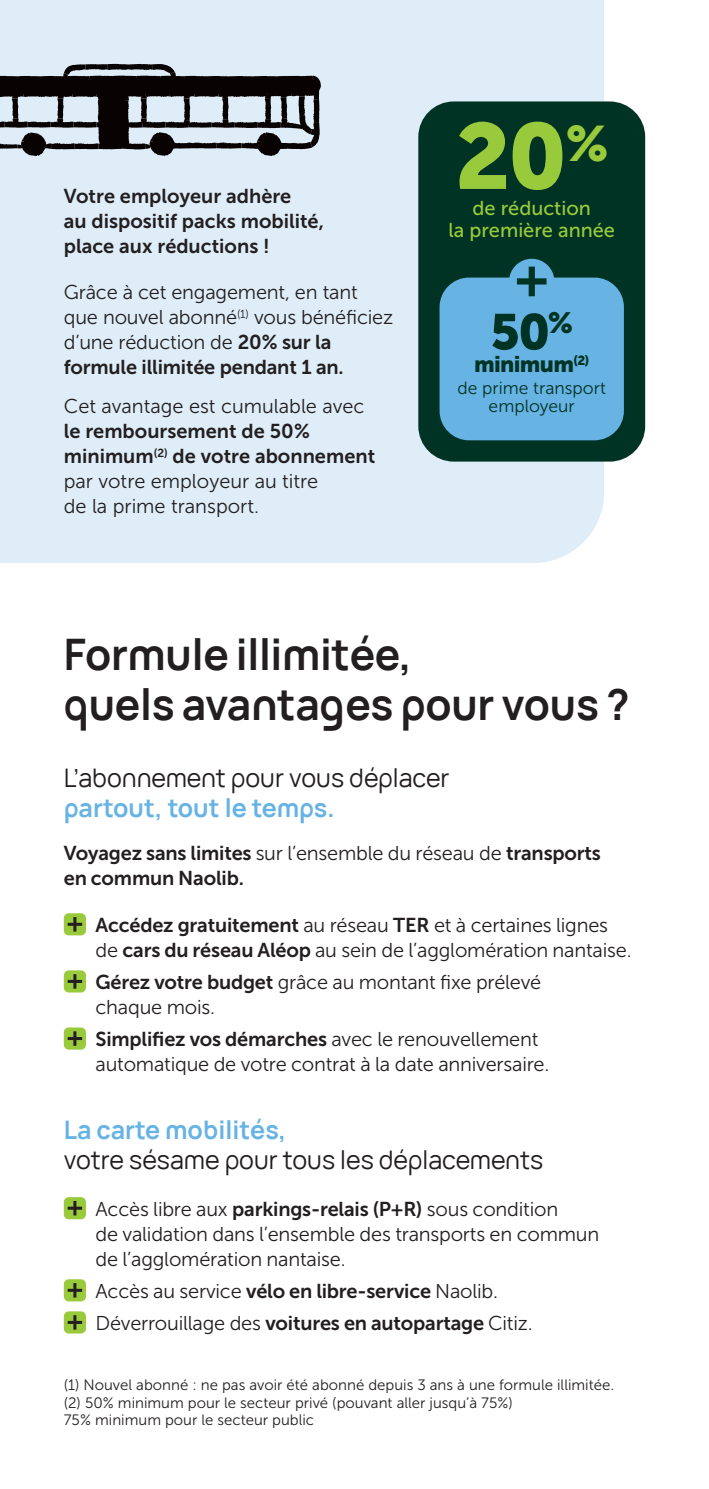
<style>
.page{position:relative;width:709px;height:1489px;background:#fff}
.page>*{position:absolute;margin:0;border:0;box-sizing:border-box;transform-origin:0 0}
.t1{font:92.5px "Museo Sans 900";color:#99ca3b}
.t2{font:50px "Museo Sans 900";color:#003324}
.t3{font:700 42.5px/50px "Naotypo";letter-spacing:-.01em;color:#231f20}
.t4{font:25px "Naotypo";color:#231f20}
.t5{font:700 25px "Naotypo";color:#67b3e3}
.t6{font:22.5px "Museo Sans 900";letter-spacing:-.03em;color:#003324}
.t7{font:20px/25px "Museo Sans 300";letter-spacing:-.01em;color:#231f20}
.t8{font:20px/25px "Museo Sans 700";color:#231f20}
.t9{font:20px/22.5px "Museo Sans 500";color:#99ca3b;text-align:center}
.t10{font:17.5px/17.5px "Museo Sans 300";color:#003324;text-align:center}
.t11{font:15px/17.5px "Museo Sans 300";color:#231f20}
.s1{font-family:"Museo Sans 700"}
.s2{font-family:"Museo Sans 300"}
</style>
<div class="page">
<div style="left:0;top:0;width:604px;height:563px;background:#dfedf8"></div>
<svg style="left:64px;top:1196px;width:22px;height:23px"></svg>
<svg style="left:68px;top:1200px;width:14px;height:15px"></svg>
<div style="left:64px;top:1279px;width:22px;height:22px;background:#99ca3b;border-radius:5px"></div>
<svg style="left:68px;top:1283px;width:14px;height:14px"></svg>
<div style="left:64px;top:1311px;width:22px;height:22px;background:#99ca3b;border-radius:5px"></div>
<svg style="left:68px;top:1315px;width:14px;height:14px"></svg>
<div style="left:418px;top:101px;width:227px;height:360px;background:#003324;border-radius:35px"></div>
<div style="left:439px;top:277px;width:185px;height:163px;background:#67b3e3;border-radius:29px"></div>
<div style="left:509px;top:259px;width:45px;height:45px;background:#67b3e3;border-radius:50%"></div>
<svg style="left:517px;top:266px;width:29px;height:30px"></svg>
<svg style="left:0;top:64px;width:322px;height:93px"></svg>
<div style="left:64px;top:913px;width:22px;height:22px;background:#99ca3b;border-radius:5px"></div>
<svg style="left:68px;top:917px;width:14px;height:14px"></svg>
<div style="left:64px;top:970px;width:22px;height:22px;background:#99ca3b;border-radius:5px"></div>
<svg style="left:68px;top:974px;width:14px;height:14px"></svg>
<div style="left:64px;top:1027px;width:22px;height:22px;background:#99ca3b;border-radius:5px"></div>
<svg style="left:68px;top:1031px;width:14px;height:14px"></svg>
<p class="t8" style="left:64px;top:183px;width:262px">Votre employeur adhère<br>au dispositif packs mobilité, place aux réductions !</p>
<p class="t7" style="left:64px;top:280px;width:331px">Grâce à cet engagement, en tant que nouvel abonné<sup>(1)</sup> vous bénéficiez d’une réduction de <span class="s1">20 % sur la</span></p>
<p class="t8" style="left:64px;top:355px;width:281px">formule illimitée pendant 1 an.</p>
<p class="t7" style="left:64px;top:394px;width:302px">Cet avantage est cumulable avec</p>
<p class="t8" style="left:64px;top:419px;width:313px">le remboursement de 50 % minimum<sup>(2)</sup> de votre abonnement</p>
<p class="t7" style="left:64px;top:469px;width:256px">par votre employeur au titre de la prime transport.</p>
<h1 class="t1" style="left:455px;top:104px;width:155px">20 <sup>%</sup></h1>
<p class="t9" style="left:448px;top:197px;width:168px">de réduction<br>la première année</p>
<h2 class="t2" style="left:490px;top:303px;width:84px">50 <sup>%</sup></h2>
<p class="t6" style="left:474px;top:351px;width:117px">minimum<sup>(2)</sup></p>
<p class="t10" style="left:457px;top:380px;width:150px">de prime transport employeur</p>
<h3 class="t3" style="left:64px;top:625px;width:567px">Formule illimitée,<br>quels avantages pour vous ?</h3>
<p class="t4" style="left:64px;top:759px;width:387px">L’abonnement pour vous déplacer</p>
<p class="t5" style="left:64px;top:787px;width:272px">partout, tout le temps.</p>
<p class="t8" style="left:64px;top:840px;width:538px">Voyagez sans limites <span class="s2">sur l’ensemble du réseau de</span> transports en commun Naolib.</p>
<p class="t7" style="left:95px;top:912px;width:537px"><span class="s1">Accédez gratuitement</span> au réseau <span class="s1">TER</span> et à certaines lignes de <span class="s1">cars du réseau Aléop</span> au sein de l’agglomération nantaise.</p>
<p class="t7" style="left:95px;top:969px;width:447px"><span class="s1">Gérez votre budget</span> grâce au montant fixe prélevé chaque mois.</p>
<p class="t8" style="left:95px;top:1026px;width:444px">Simplifiez vos démarches <span class="s2">avec le renouvellement</span></p>
<p class="t7" style="left:95px;top:1051px;width:455px">automatique de votre contrat à la date anniversaire.</p>
<p class="t5" style="left:64px;top:1108px;width:224px">La carte mobilités,</p>
<p class="t4" style="left:64px;top:1140px;width:481px">votre sésame pour tous les déplacements</p>
<p class="t7" style="left:95px;top:1196px;width:505px">Accès libre aux <span class="s1">parkings-relais (P+R)</span> sous condition<br>de validation dans l’ensemble des transports en commun de l’agglomération nantaise.</p>
<p class="t7" style="left:95px;top:1274px;width:439px;line-height:32px">Accès au service <span class="s1">vélo en libre-service</span> Naolib.<br>Déverrouillage des <span class="s1">voitures en autopartage</span> Citiz.</p>
<p class="t11" style="left:64px;top:1376px;width:552px">(1) Nouvel abonné : ne pas avoir été abonné depuis 3 ans à une formule illimitée. (2) 50 % minimum pour le secteur privé (pouvant aller jusqu’à 75 %)<br>75 % minimum pour le secteur public</p>
</div>
